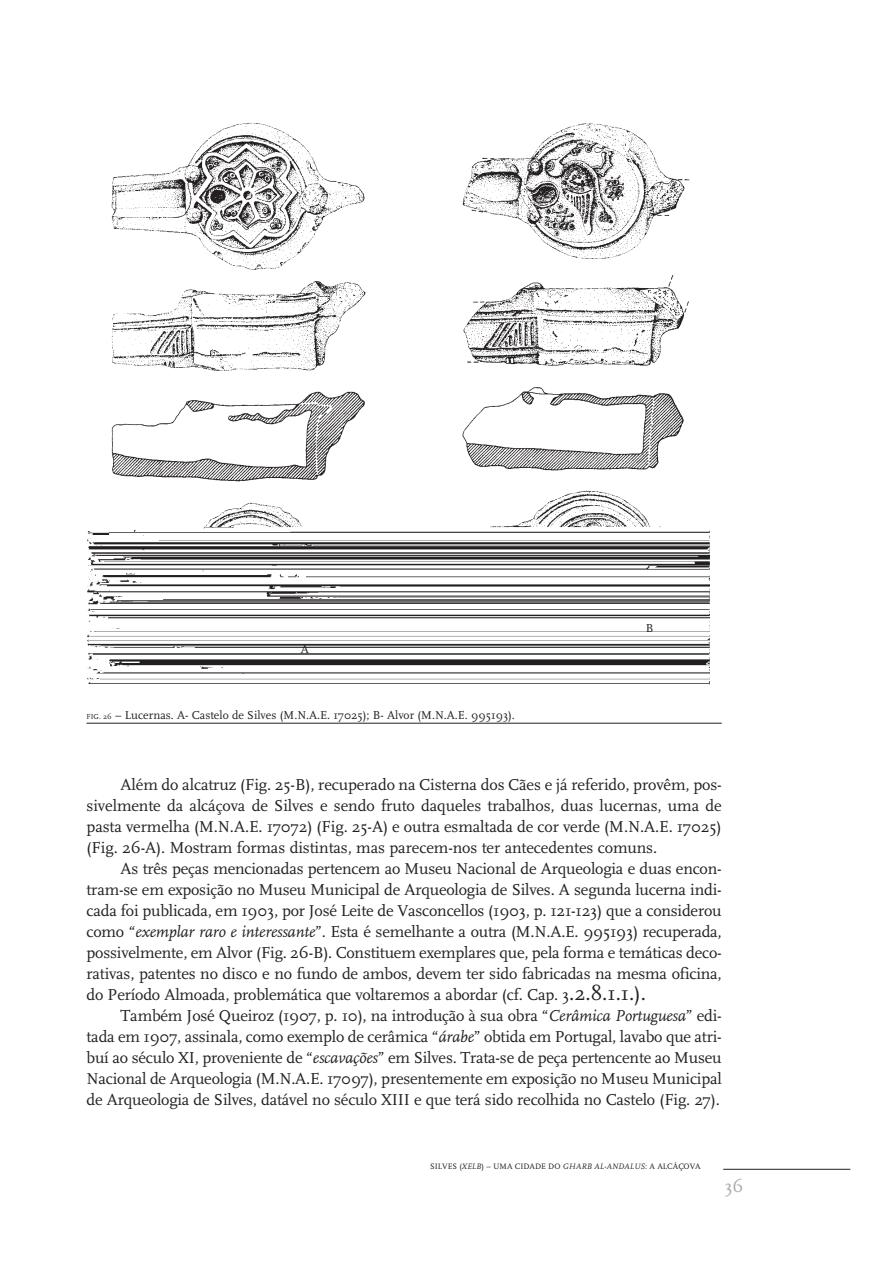
<style>
.page{position:relative;width:893px;height:1263px;background:#fff}
.page>*{position:absolute;margin:0;border:0;box-sizing:border-box;transform-origin:0 0}
.t1{font:18px "FF Scala";color:#a8a9ad}
.t2{font:16.5px/21px "FF Scala";letter-spacing:-.01em;color:#231f20;text-align:justify}
.t3{font:12px "FF Scala";color:#231f20}
.t4{font:8.25px "FF Scala";color:#231f20}
.s1{font-size:7.5px}
.s2{font-style:italic}
.s3{font-size:21px}
</style>
<div class="page">
<hr style="left:723px;top:1169px;width:127px;height:1px;background:#231f20">
<img style="left:88px;top:122px;width:621px;height:562px">
<hr style="left:87px;top:723px;width:634px;height:1px;background:#231f20">
<p class="t3" style="left:301px;top:644px;width:10px">A</p>
<p class="t3" style="left:87px;top:711px;width:430px"><span class="s1">FIG. 26</span> – Lucernas. A- Castelo de Silves (M.N.A.E. 17025); B- Alvor (M.N.A.E. 995193).</p>
<p class="t3" style="left:645px;top:624px;width:9px">B</p>
<p class="t2" style="left:87px;top:775px;width:636px;text-indent:34px">Além do alcatruz (Fig. 25-B), recuperado na Cisterna dos Cães e já referido, provêm, pos&shy;sivelmente da alcáçova de Silves e sendo fruto daqueles trabalhos, duas lucernas, uma de pasta vermelha (M.N.A.E. 17072) (Fig. 25-A) e outra esmaltada de cor verde (M.N.A.E. 17025) (Fig. 26-A). Mostram formas distintas, mas parecem-nos ter antecedentes comuns.</p>
<p class="t2" style="left:87px;top:859px;width:636px;text-indent:34px">As três peças mencionadas pertencem ao Museu Nacional de Arqueologia e duas encon&shy;tram-se em exposição no Museu Municipal de Arqueologia de Silves. A segunda lucerna indi&shy;cada foi publicada, em 1903, por José Leite de Vasconcellos (1903, p. 121-123) que a considerou como “<span class="s2">exemplar raro e interessante</span>”. Esta é semelhante a outra (M.N.A.E. 995193) recuperada, possivelmente, em Alvor (Fig. 26-B). Constituem exemplares que, pela forma e temáticas deco&shy;rativas, patentes no disco e no fundo de ambos, devem ter sido fabricadas na mesma oficina, do Período Almoada, problemática que voltaremos a abordar (cf. Cap. 3<span class="s3">.2.8.1.1.).</span></p>
<p class="t2" style="left:87px;top:1006px;width:636px;text-indent:34px">Também José Queiroz (1907, p. 10), na introdução à sua obra “<span class="s2">Cerâmica Portuguesa</span>” edi&shy;tada em 1907, assinala, como exemplo de cerâmica “<span class="s2">árabe</span>” obtida em Portugal, lavabo que atri&shy;buí ao século XI, proveniente de “<span class="s2">escavações</span>” em Silves. Trata-se de peça pertencente ao Museu Nacional de Arqueologia (M.N.A.E. 17097), presentemente em exposição no Museu Municipal de Arqueologia de Silves, datável no século XIII e que terá sido recolhida no Castelo (Fig. 27).</p>
<p class="t4" style="left:430px;top:1163px;width:272px">SILVES (<span class="s2">XELB</span>) – UMA CIDADE DO <span class="s2">GHARB AL-ANDALUS</span>: A ALCÁÇOVA</p>
<p class="t1" style="left:724px;top:1179px;width:20px">36</p>
</div>
